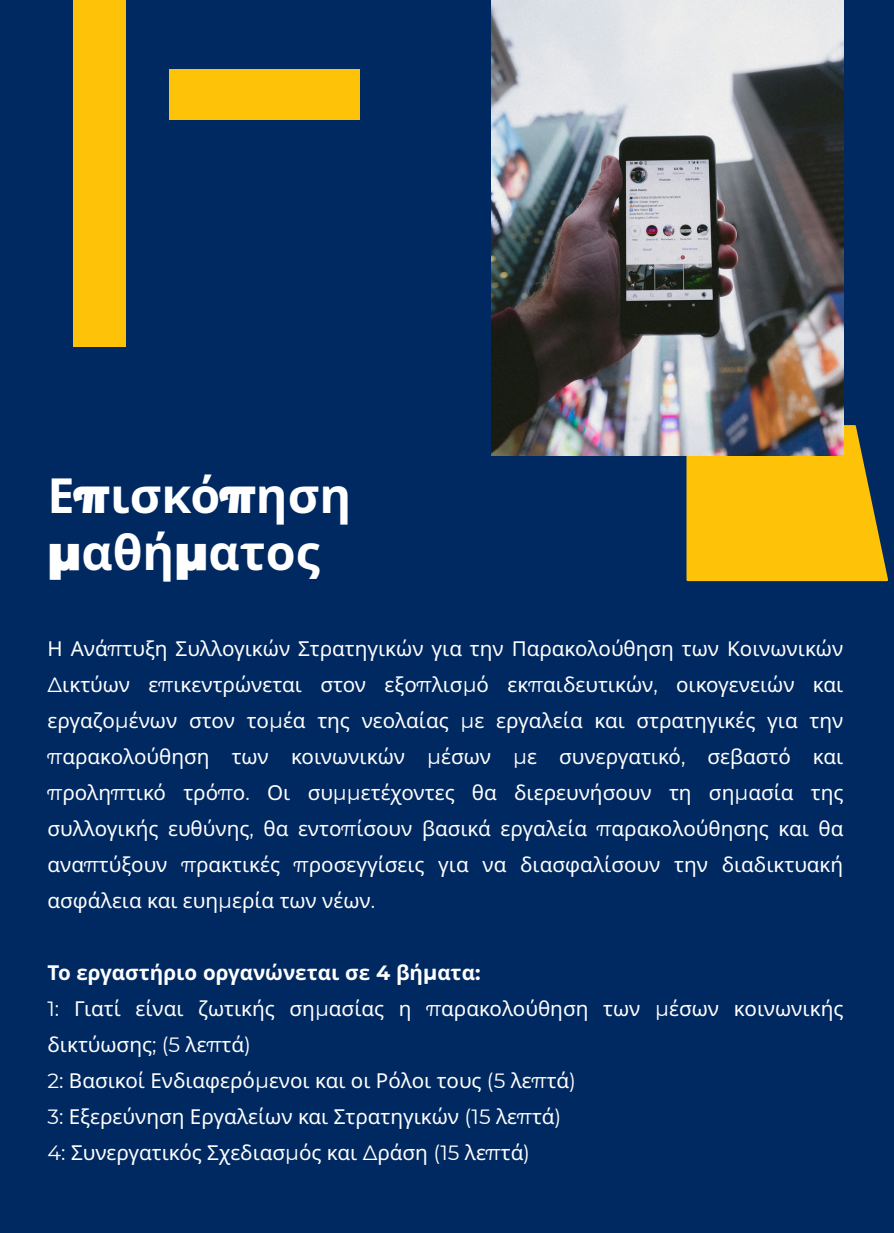
<style>
.page{position:relative;width:894px;height:1233px;background:#fff}
.page>*{position:absolute;margin:0;border:0;box-sizing:border-box;transform-origin:0 0}
.t1{font:700 48.3px/57.3px "Noto Sans";color:#fff}
.t2{font:20.55px/36px "Noto Sans";color:#fff;text-align:justify}
.t3{font:700 20.55px "Noto Sans";color:#fff}
.s1{font-family:"Montserrat";font-weight:900}
.s2{font-family:"Montserrat"}
</style>
<div class="page">
<div style="left:0;top:0;width:893px;height:1233px;background:#002961"></div>
<svg style="left:686px;top:425px;width:201px;height:156px"></svg>
<div style="left:73px;top:0;width:53px;height:347px;background:#fec209"></div>
<div style="left:169px;top:69px;width:191px;height:51px;background:#fec209"></div>
<img style="left:491px;top:0;width:352px;height:455px">
<p class="t1" style="left:47px;top:465px;width:305px">Ε<span class="s1">π</span>ισκό<span class="s1">π</span>ηση <span class="s1">μ</span>αθή<span class="s1">μ</span>ατος</p>
<p class="t2" style="left:47px;top:630px;width:797px">Η Ανά<span class="s2">π</span>τυξη Συλλογικών Στρατηγικών για την Παρακολούθηση των Κοινωνικών <span class="s2">Δ</span>ικτύων ε<span class="s2">π</span>ικεντρώνεται στον εξο<span class="s2">π</span>λισ<span class="s2">μ</span>ό εκ<span class="s2">π</span>αιδευτικών<span class="s2">,</span> οικογενειών και εργαζο<span class="s2">μ</span>ένων στον το<span class="s2">μ</span>έα της νεολαίας <span class="s2">μ</span>ε εργαλεία και στρατηγικές για την <span class="s2">π</span>αρακολούθηση των κοινωνικών <span class="s2">μ</span>έσων <span class="s2">μ</span>ε συνεργατικό<span class="s2">,</span> σεβαστό και <span class="s2">π</span>ρολη<span class="s2">π</span>τικό τρό<span class="s2">π</span>ο<span class="s2">.</span> Οι συ<span class="s2">μμ</span>ετέχοντες θα διερευνήσουν τη ση<span class="s2">μ</span>ασία της συλλογικής ευθύνης<span class="s2">,</span> θα εντο<span class="s2">π</span>ίσουν βασικά εργαλεία <span class="s2">π</span>αρακολούθησης και θα ανα<span class="s2">π</span>τύξουν <span class="s2">π</span>ρακτικές <span class="s2">π</span>ροσεγγίσεις για να διασφαλίσουν την διαδικτυακή ασφάλεια και ευη<span class="s2">μ</span>ερία των νέων<span class="s2">.</span></p>
<h1 class="t3" style="left:47px;top:958px;width:434px">Το εργαστήριο οργανώνεται σε <span class="s2">4</span> βή<span class="s2">μ</span>ατα<span class="s2">:</span></h1>
<p class="t2" style="left:47px;top:990px;width:797px"><span class="s2">1:</span> Γιατί είναι ζωτικής ση<span class="s2">μ</span>ασίας η <span class="s2">π</span>αρακολούθηση των <span class="s2">μ</span>έσων κοινωνικής δικτύωσης<span class="s2">; (5</span> λε<span class="s2">π</span>τά<span class="s2">)</span></p>
<p class="t2" style="left:47px;top:1062px;width:530px"><span class="s2">2:</span> Βασικοί Ενδιαφερό<span class="s2">μ</span>ενοι και οι Ρόλοι τους <span class="s2">(5</span> λε<span class="s2">π</span>τά<span class="s2">)</span></p>
<p class="t2" style="left:47px;top:1098px;width:515px"><span class="s2">3:</span> Εξερεύνηση Εργαλείων και Στρατηγικών <span class="s2">(15</span> λε<span class="s2">π</span>τά<span class="s2">)</span></p>
<p class="t2" style="left:47px;top:1134px;width:484px"><span class="s2">4:</span> Συνεργατικός Σχεδιασ<span class="s2">μ</span>ός και <span class="s2">Δ</span>ράση <span class="s2">(15</span> λε<span class="s2">π</span>τά<span class="s2">)</span></p>
</div>
